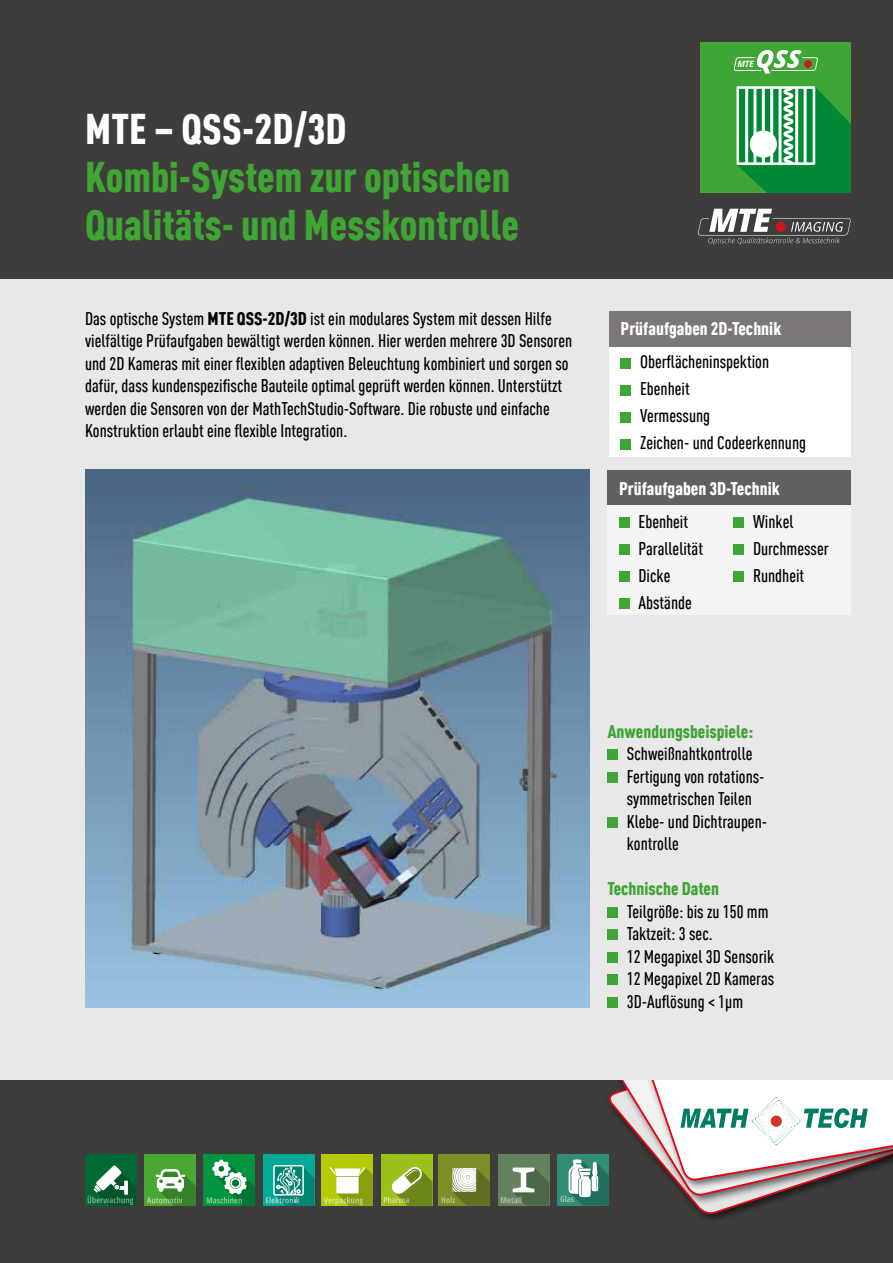
<style>
.page{position:relative;width:893px;height:1263px;background:#fff}
.page>*{position:absolute;margin:0;border:0;box-sizing:border-box;transform-origin:0 0}
.t1{font:900 42px/48px "MPDIN Pro Cond";color:#3fa535}
.t2{font:900 42px "MPDIN Pro Cond";letter-spacing:.005em;color:#fff}
.t3{font:500 18px/22.5px "MPDIN Pro Cond";color:#000}
.t4{font:900 18px "MPDIN Pro Cond";color:#fff}
.t5{font:900 18px "MPDIN Pro Cond";color:#3fa535}
.t6{font:italic 700 8.7px "Open Sans";color:#fff}
.s1{font-weight:900}
</style>
<div class="page">
<div style="left:0;top:1080px;width:893px;height:183px;background:#3f3d3b"></div>
<svg style="left:606px;top:1093px;width:151px;height:122px"></svg>
<div style="left:613px;top:1005px;width:280px;height:201px;background:#000;opacity:.6"></div>
<svg style="left:614px;top:1080px;width:279px;height:116px"></svg>
<div style="left:638px;top:998px;width:255px;height:193px;background:#000;opacity:.6"></div>
<svg style="left:640px;top:1080px;width:253px;height:103px;background:#d3c3c3"></svg>
<svg style="left:680px;top:1096px;width:188px;height:50px;background:#d5e7e3"></svg>
<div style="left:0;top:273px;width:893px;height:807px;background:#e9e8e8"></div>
<div style="left:0;top:0;width:893px;height:279px;background:#3f3d3b"></div>
<div style="left:607px;top:750px;width:11px;height:10px;background:#3fa535"></div>
<div style="left:607px;top:772px;width:11px;height:11px;background:#3fa535"></div>
<div style="left:607px;top:817px;width:11px;height:11px;background:#3fa535"></div>
<div style="left:607px;top:907px;width:11px;height:11px;background:#3fa535"></div>
<div style="left:607px;top:930px;width:11px;height:10px;background:#3fa535"></div>
<div style="left:607px;top:952px;width:11px;height:11px;background:#3fa535"></div>
<div style="left:607px;top:975px;width:11px;height:10px;background:#3fa535"></div>
<div style="left:607px;top:997px;width:11px;height:11px;background:#3fa535"></div>
<svg style="left:698px;top:209px;width:152px;height:36px"></svg>
<div style="left:558px;top:1154px;width:51px;height:51px;background:#318d74"></div>
<svg style="left:560px;top:1159px;width:49px;height:46px"></svg>
<div style="left:498px;top:1154px;width:51px;height:52px;background:#64825e"></div>
<svg style="left:501px;top:1167px;width:48px;height:39px"></svg>
<div style="left:85px;top:1155px;width:51px;height:51px;background:#006a34"></div>
<svg style="left:88px;top:1165px;width:48px;height:41px"></svg>
<div style="left:144px;top:1155px;width:52px;height:51px;background:#49a832"></div>
<svg style="left:147px;top:1169px;width:49px;height:37px"></svg>
<div style="left:204px;top:1154px;width:51px;height:52px;background:#009640"></div>
<svg style="left:207px;top:1160px;width:48px;height:46px"></svg>
<div style="left:263px;top:1154px;width:51px;height:52px;background:#00aa94"></div>
<svg style="left:266px;top:1165px;width:48px;height:41px"></svg>
<div style="left:322px;top:1154px;width:51px;height:52px;background:#b4ca02"></div>
<svg style="left:324px;top:1167px;width:49px;height:39px"></svg>
<div style="left:381px;top:1155px;width:51px;height:51px;background:#9cc11a"></div>
<svg style="left:384px;top:1167px;width:48px;height:39px"></svg>
<div style="left:439px;top:1154px;width:51px;height:52px;background:#7f8d27"></div>
<svg style="left:442px;top:1168px;width:48px;height:38px"></svg>
<div style="left:609px;top:311px;width:241px;height:36px;background:#7a7776"></div>
<div style="left:609px;top:430px;width:241px;height:27px;background:#fff"></div>
<div style="left:609px;top:374px;width:241px;height:28px;background:#fff"></div>
<div style="left:609px;top:402px;width:241px;height:28px;background:#fff"></div>
<div style="left:609px;top:347px;width:241px;height:27px;background:#fff"></div>
<div style="left:621px;top:358px;width:10px;height:10px;background:#3fa535"></div>
<div style="left:621px;top:385px;width:10px;height:10px;background:#3fa535"></div>
<div style="left:621px;top:412px;width:10px;height:10px;background:#3fa535"></div>
<div style="left:621px;top:439px;width:10px;height:10px;background:#3fa535"></div>
<div style="left:607px;top:470px;width:243px;height:36px;background:#62605f"></div>
<div style="left:607px;top:588px;width:243px;height:27px;background:#f4f4f4"></div>
<div style="left:607px;top:533px;width:243px;height:28px;background:#f4f4f4"></div>
<div style="left:607px;top:561px;width:243px;height:27px;background:#f4f4f4"></div>
<div style="left:607px;top:506px;width:243px;height:27px;background:#f4f4f4"></div>
<div style="left:619px;top:517px;width:11px;height:11px;background:#3fa535"></div>
<div style="left:619px;top:544px;width:11px;height:11px;background:#3fa535"></div>
<div style="left:619px;top:571px;width:11px;height:11px;background:#3fa535"></div>
<div style="left:619px;top:598px;width:11px;height:11px;background:#3fa535"></div>
<img style="left:85px;top:470px;width:504px;height:538px">
<div style="left:700px;top:43px;width:150px;height:150px;background:#3fa535"></div>
<svg style="left:733px;top:49px;width:117px;height:144px"></svg>
<hr style="left:795px;top:89px;width:3px;height:74px;background:#fff">
<hr style="left:804px;top:89px;width:2px;height:74px;background:#fff">
<div style="left:751px;top:132px;width:25px;height:25px;background:#fff;border-radius:50%"></div>
<div style="left:750px;top:131px;width:27px;height:27px;border:2px solid #fff;border-radius:50%"></div>
<div style="left:733px;top:517px;width:11px;height:11px;background:#3fa535"></div>
<div style="left:733px;top:544px;width:11px;height:11px;background:#3fa535"></div>
<div style="left:733px;top:571px;width:11px;height:11px;background:#3fa535"></div>
<h1 class="t2" style="left:85px;top:99px;width:263px">MTE – QSS-2D/3D</h1>
<h1 class="t1" style="left:85px;top:150px;width:435px">Kombi-System zur optischen<br>Qualitäts- und Messkontrolle</h1>
<p class="t6" style="left:738px;top:58px;width:18px">MTE</p>
<p class="t3" style="left:85px;top:306px;width:489px">Das optische System <span class="s1">MTE QSS-2D/3D</span> ist ein modulares System mit dessen Hilfe vielfältige Prüfaufgaben bewältigt werden können. Hier werden mehrere 3D Sensoren und 2D Kameras mit einer flexiblen adaptiven Beleuchtung kombiniert und sorgen so dafür, dass kundenspezifische Bauteile optimal geprüft werden können. Unterstützt werden die Sensoren von der MathTechStudio-Software. Die robuste und einfache Konstruktion erlaubt eine flexible Integration.</p>
<p class="t4" style="left:621px;top:316px;width:162px">Prüfaufgaben 2D-Technik</p>
<p class="t3" style="left:640px;top:347px;width:168px;line-height:27px">Oberflächeninspektion<br>Ebenheit<br>Vermessung<br>Zeichen- und Codeerkennung</p>
<p class="t4" style="left:619px;top:475px;width:162px">Prüfaufgaben 3D-Technik</p>
<p class="t3" style="left:638px;top:507px;width:66px;line-height:27px">Ebenheit<br>Parallelität<br>Dicke<br>Abstände</p>
<p class="t3" style="left:753px;top:507px;width:77px;line-height:27px">Winkel<br>Durchmesser<br>Rundheit</p>
<p class="t5" style="left:607px;top:718px;width:148px">Anwendungsbeispiele:</p>
<p class="t3" style="left:627px;top:742px;width:142px">Schweißnahtkontrolle<br>Fertigung von rotations&shy;symmetrischen Teilen<br>Klebe- und Dichtraupen&shy;kontrolle</p>
<p class="t5" style="left:607px;top:876px;width:113px">Technische Daten</p>
<p class="t3" style="left:627px;top:899px;width:149px">Teilgröße: bis zu 150 mm<br>Taktzeit: 3 sec.<br>12 Megapixel 3D Sensorik<br>12 Megapixel 2D Kameras<br>3D-Auflösung &lt; 1µm</p>
</div>
